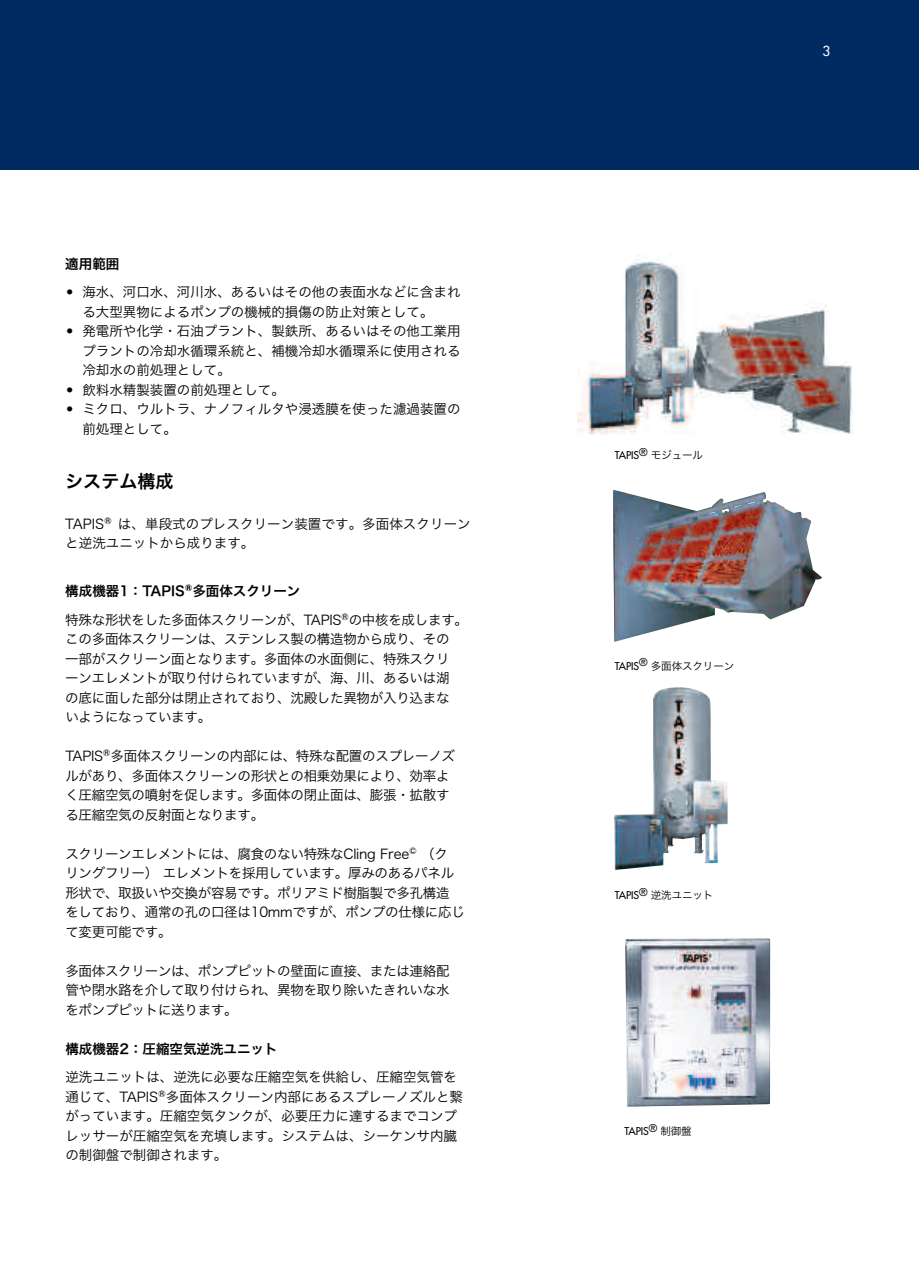
<style>
.page{position:relative;width:919px;height:1263px;background:#fff}
.page>*{position:absolute;margin:0;border:0;box-sizing:border-box;transform-origin:0 0}
.t1{font:18px "Hira Kaku Pro N W6";color:#000}
.t2{font:13.5px/19.5px "Hira Kaku Pro N W3";letter-spacing:-.02em;color:#000}
.t3{font:13.5px/19.5px "Hira Kaku Pro N W3";color:#000}
.t4{font:13.5px/19.5px "Hira Kaku Pro N W3";letter-spacing:.005em;color:#000}
.t5{font:13.5px "Hira Kaku Pro N W6";color:#000}
.t6{font:13.5px "Futura";color:#fff}
.t7{font:10.5px "Futura";letter-spacing:-.005em;color:#000}
.t8{font:10.5px "Hira Kaku Pro N W3";letter-spacing:-.005em;color:#000}
.s1{font-family:"Futura";font-weight:700}
.s2{font-family:"Hira Kaku Pro N W3"}
.s3{font-family:"Futura"}
</style>
<div class="page">
<div style="left:0;top:0;width:918px;height:170px;background:#002b62"></div>
<img style="left:577px;top:255px;width:276px;height:180px">
<img style="left:613px;top:490px;width:208px;height:152px">
<img style="left:614px;top:687px;width:113px;height:183px">
<img style="left:625px;top:938px;width:145px;height:169px">
<p class="t5" style="left:65px;top:251px;width:55px">適用範囲</p>
<p class="t3" style="left:82px;top:281px;width:380px;text-indent:-17px"><span class="s1">•</span> 海水、河口水、河川水、あるいはその他の表面水などに含まれる大型異物によるポンプの機械的損傷の防止対策として。</p>
<p class="t2" style="left:82px;top:320px;width:380px;text-align:justify;text-indent:-17px"><span class="s1">•</span> 発電所や化学・石油プラント、製鉄所、あるいはその他工業用プラントの冷却水循環系統と、補機冷却水循環系に使用される冷却水の前処理として。</p>
<p class="t3" style="left:65px;top:379px;width:221px"><span class="s1">•</span> 飲料水精製装置の前処理として。</p>
<p class="t3" style="left:82px;top:398px;width:380px;text-indent:-17px"><span class="s1">•</span> ミクロ、ウルトラ、ナノフィルタや浸透膜を使った濾過装置の前処理として。</p>
<h1 class="t1" style="left:65px;top:465px;width:109px">システム構成</h1>
<p class="t4" style="left:65px;top:513px;width:407px">TAPIS® は、単段式のプレスクリーン装置です。多面体スクリーンと逆洗ユニットから成ります。</p>
<p class="t5" style="left:65px;top:579px;width:237px">構成機器1：TAPIS®多面体スクリーン</p>
<p class="t2" style="left:65px;top:609px;width:404px">特殊な形状をした多面体スクリーンが、TAPIS®の中核を成します。この多面体スクリーンは、ステンレス製の構造物から成り、その<br>一部がスクリーン面となります。多面体の水面側に、特殊スクリ<br>ーンエレメントが取り付けられていますが、海、川、あるいは湖<br>の底に面した部分は閉止されており、沈殿した異物が入り込まな<br>いようになっています。</p>
<p class="t2" style="left:65px;top:745px;width:391px">TAPIS®多面体スクリーンの内部には、特殊な配置のスプレーノズルがあり、多面体スクリーンの形状との相乗効果により、効率よく圧縮空気の噴射を促します。多面体の閉止面は、膨張・拡散する圧縮空気の反射面となります。</p>
<p class="t2" style="left:65px;top:843px;width:401px">スクリーンエレメントには、腐食のない特殊なCling Free© （ク<br>リングフリー）エレメントを採用しています。厚みのあるパネル形状で、取扱いや交換が容易です。ポリアミド樹脂製で多孔構造をしており、通常の孔の口径は10mmですが、ポンプの仕様に応じて変更可能です。</p>
<p class="t2" style="left:65px;top:960px;width:386px;text-align:justify">多面体スクリーンは、ポンプピットの壁面に直接、または連絡配管や閉水路を介して取り付けられ、異物を取り除いたきれいな水をポンプピットに送ります。</p>
<p class="t5" style="left:65px;top:1036px;width:214px">構成機器2：圧縮空気逆洗ユニット</p>
<p class="t3" style="left:65px;top:1066px;width:399px">逆洗ユニットは、逆洗に必要な圧縮空気を供給し、圧縮空気管を通じて、TAPIS®多面体スクリーン内部にあるスプレーノズルと繋がっています。圧縮空気タンクが、必要圧力に達するまでコンプレッサーが圧縮空気を充填します。システムは、シーケンサ内臓の制御盤で制御されます。</p>
<p class="t6" style="left:822px;top:44px;width:9px">3</p>
<p class="t7" style="left:614px;top:450px;width:90px">TAPIS® <span class="s2">モジュール</span></p>
<p class="t8" style="left:614px;top:656px;width:121px"><span class="s3">TAPIS</span><sup>®</sup> 多面体スクリーン</p>
<p class="t7" style="left:614px;top:890px;width:100px">TAPIS® <span class="s2">逆洗ユニット</span></p>
<p class="t7" style="left:624px;top:1126px;width:69px">TAPIS® <span class="s2">制御盤</span></p>
</div>
